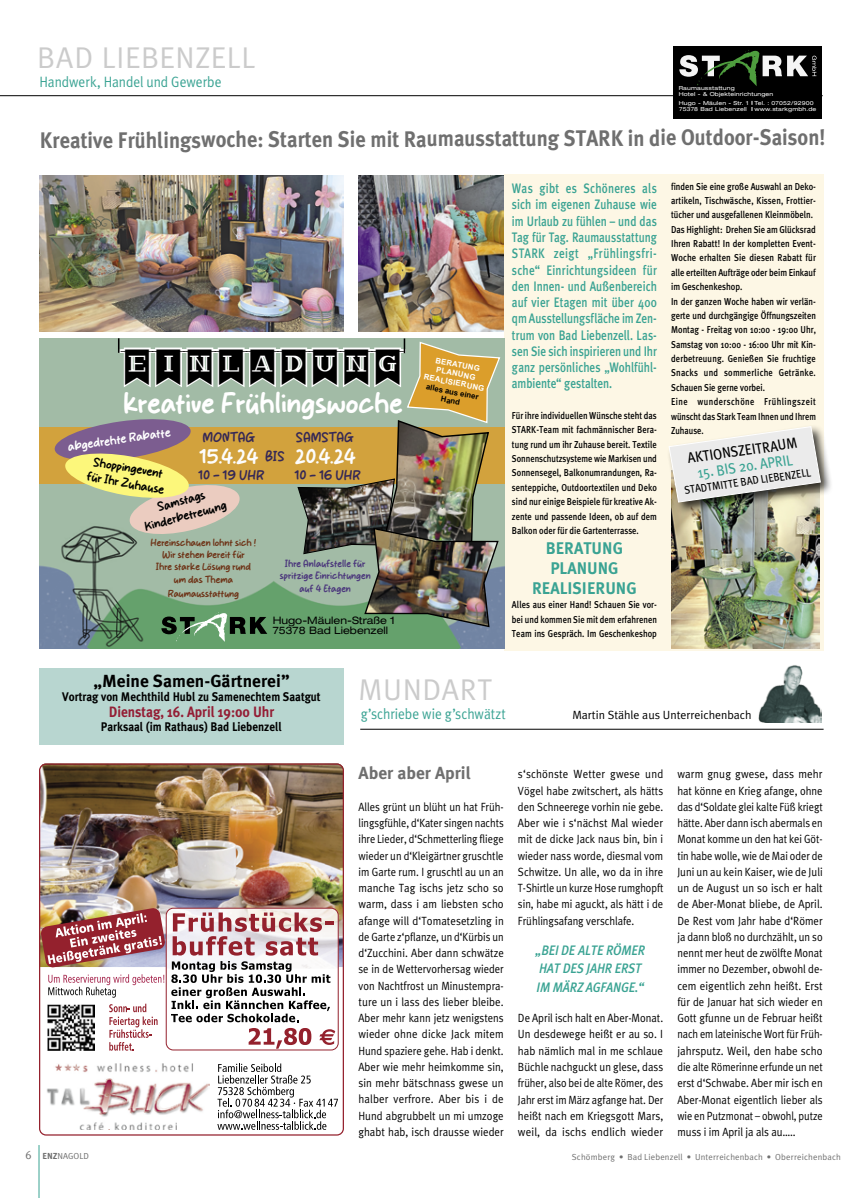
<style>
.page{position:relative;width:844px;height:1198px;background:#fff}
.page>*{position:absolute;margin:0;border:0;box-sizing:border-box;transform-origin:0 0}
.t1{font:37.25px "Party Day Demo";color:#000}
.t2{font:30px "Meta Plus Normal";letter-spacing:.02em;color:#cbcbcb}
.t3{font:29.62px "Smile Nice";color:#fff}
.t4{font:700 22.5px "Meta Plus";letter-spacing:-.005em;color:#6f6f6f;scale:.91 1}
.t5{font:21.88px "Smile Nice";letter-spacing:-.025em;color:#fdfdfd}
.t6{font:700 17.5px "Meta Plus";color:#000}
.t7{font:700 17.5px "Meta Plus";color:#6f6f6f}
.t8{font:700 16.88px/20px "Meta Plus";color:#3aa393;text-align:center;scale:.95 1}
.t9{font:15px "Meta Plus Normal";letter-spacing:-.005em;color:#3aa393;scale:.9 1}
.t10{font:700 15px "Meta Plus";color:#941e35;scale:.9 1}
.t11{font:15px "Meta Plus";color:#000;scale:.9 1}
.t12{font:15px "Meta Plus";color:#3aa393;scale:.9 1}
.t13{font:14.12px "Smile Nice";color:#352856}
.t14{font:500 13.75px/16.2px "Meta Plus";color:#3aa393;text-align:justify;scale:.82 1}
.t15{font:italic 500 13.75px/18.8px "Meta Plus";letter-spacing:-.01em;color:#3aa393;scale:.9 1}
.t16{font:12.88px/15.5px "Smile Nice";color:#000;text-align:center}
.t17{font:12.88px "Smile Nice";color:#fff}
.t18{font:700 12.5px "Meta Plus";color:#000;scale:.9 1}
.t19{font:11.88px/16.2px "Meta Plus Normal";color:#000;text-align:justify;scale:.93 1}
.t20{font:11.88px/16.2px "Meta Plus Normal";color:#000;text-align:justify;scale:.89 1}
.t21{font:11.88px/16.2px "Meta Plus Normal";color:#000;text-align:justify;scale:.92 1}
.t22{font:11.88px/16.2px "Meta Plus Normal";color:#000;text-align:justify;scale:.9 1}
.t23{font:11.88px "Meta Plus Normal";color:#000}
.t24{font:11.25px "Meta Plus";color:#000;scale:.9 1}
.t25{font:10.25px/12.4px "Smile Nice";color:#6f361a;text-align:center}
.t26{font:10.25px/12.4px "Smile Nice";color:#4d3a7d;text-align:center}
.t27{font:expanded 10.25px/10.2px "Helvetica Neue";color:#000}
.t28{font:500 10px/14.4px "Meta Plus";color:#000;text-align:justify;scale:.85 1}
.t29{font:8.75px "Meta Plus Normal";letter-spacing:.02em;color:#6f6f6f}
.t30{font:700 7.75px/9.2px "Arial";color:#fff;text-align:center}
.t31{font:700 7.75px/9.2px "Arial";color:#000;text-align:center}
.t32{font:expanded 5.5px/6.1px "Helvetica Neue";letter-spacing:.025em;color:#fff;scale:1.05 1}
.s1{font-size:11.88px}
.s2{font-family:"Meta Plus";font-weight:700}
</style>
<div class="page">
<hr style="left:39px;top:1145px;width:1px;height:53px;background:#3aa393">
<div style="left:39px;top:668px;width:305px;height:76px;background:#b8d6d0"></div>
<hr style="left:360px;top:729px;width:463px;height:1px;background:#000">
<img style="left:758px;top:665px;width:63px;height:57px">
<hr style="left:0;top:95px;width:822px;height:1px;background:#000">
<div style="left:504px;top:174px;width:319px;height:476px;background:#fdf7e5"></div>
<div style="left:673px;top:46px;width:149px;height:72px;background:#000"></div>
<svg style="left:679px;top:50px;width:137px;height:36px"></svg>
<img style="left:39px;top:338px;width:465px;height:310px">
<div style="left:39px;top:427px;width:465px;height:56px;background:#d2a23d"></div>
<img style="left:53px;top:338px;width:448px;height:304px">
<img style="left:671px;top:515px;width:148px;height:133px">
<img style="left:358px;top:175px;width:145px;height:156px">
<img style="left:39px;top:175px;width:304px;height:157px">
<div style="left:666px;top:424px;width:167px;height:91px;background:#000;opacity:.75"></div>
<svg style="left:668px;top:426px;width:152px;height:76px"></svg>
<img style="left:39px;top:763px;width:305px;height:372px">
<svg style="left:40px;top:907px;width:298px;height:143px"></svg>
<h2 class="t2" style="left:37px;top:40px;width:219px">BAD LIEBENZELL</h2>
<h3 class="t9" style="left:39px;top:73px;width:204px">Handwerk, Handel und Gewerbe</h3>
<p class="t32" style="left:678px;top:85px;width:92px">Raumausstattung<br>Hotel - &amp; Objekteinrichtungen</p>
<p class="t32" style="left:678px;top:100px;width:68px">Hugo - Mäulen - Str. 1<br>75378 Bad Liebenzell</p>
<p class="t32" style="left:754px;top:100px;width:61px">Tel. : 07052/92900 www.starkgmbh.de</p>
<h3 class="t4" style="left:40px;top:126px;width:864px">Kreative Frühlingswoche: Starten Sie mit Raumausstattung STARK in die Outdoor-Saison!</h3>
<h1 class="t1" style="left:122px;top:350px;width:283px">EINLADUNG</h1>
<p class="t30" style="left:428px;top:354px;width:63px;rotate:11deg">BERATUNG<br>PLANUNG<br>REALISIERUNG</p>
<p class="t31" style="left:427px;top:382px;width:55px;rotate:11deg">alles aus einer<br>Hand</p>
<h3 class="t3" style="left:123px;top:385px;width:281px">kreative Frühlingswoche</h3>
<p class="t17" style="left:67px;top:439px;width:105px;rotate:-8deg">abgedrehte Rabatte</p>
<p class="t16" style="left:91px;top:453px;width:80px;rotate:10deg">Shoppingevent für Ihr Zuhause</p>
<p class="t16" style="left:139px;top:504px;width:86px;rotate:-15deg">Samstags<br>Kinderbetreuung</p>
<h3 class="t13" style="left:202px;top:429px;width:54px">MONTAG</h3>
<h3 class="t5" style="left:199px;top:443px;width:61px">15.4.24</h3>
<h3 class="t13" style="left:198px;top:467px;width:68px">10 - 19 UHR</h3>
<h3 class="t13" style="left:265px;top:447px;width:21px">BIS</h3>
<h3 class="t13" style="left:296px;top:429px;width:59px">SAMSTAG</h3>
<h3 class="t5" style="left:295px;top:443px;width:63px">20.4.24</h3>
<h3 class="t13" style="left:294px;top:467px;width:68px">10 - 16 UHR</h3>
<p class="t25" style="left:150px;top:536px;width:107px">Hereinschauen lohnt sich !<br>Wir stehen bereit für<br>Ihre starke Lösung rund um das Thema</p>
<p class="t25" style="left:168px;top:587px;width:73px">Raumausstattung</p>
<p class="t26" style="left:280px;top:557px;width:92px">Ihre Anlaufstelle für spritzige Einrichtungen auf 4 Etagen</p>
<p class="t27" style="left:273px;top:615px;width:124px">Hugo-Mäulen-Straße 1<br>75378 Bad Liebenzell</p>
<p class="t14" style="left:512px;top:180px;width:178px">Was gibt es Schöneres als sich im eigenen Zuhause wie im Urlaub zu fühlen – und das Tag für Tag. Raumausstattung STARK zeigt „Frühlingsfri&shy;sche“ Einrichtungsideen für den Innen- und Außenbereich auf vier Etagen mit über 400 qm Ausstellungsfläche im Zen&shy;trum von Bad Liebenzell. Las&shy;sen Sie sich inspirieren und Ihr ganz persönliches „Wohlfühl&shy;ambiente“ gestalten.</p>
<p class="t28" style="left:512px;top:408px;width:172px">Für ihre individuellen Wünsche steht das STARK-Team mit fachmännischer Bera&shy;tung rund um ihr Zuhause bereit. Textile Sonnenschutzsysteme wie Markisen und Sonnensegel, Balkonumrandungen, Ra&shy;senteppiche, Outdoortextilen und Deko sind nur einige Beispiele für kreative Ak&shy;zente und passende Ideen, ob auf dem Balkon oder für die Gartenterrasse.</p>
<h3 class="t8" style="left:532px;top:538px;width:111px">BERATUNG<br>PLANUNG<br>REALISIERUNG</h3>
<p class="t28" style="left:512px;top:597px;width:172px">Alles aus einer Hand! Schauen Sie vor&shy;bei und kommen Sie mit dem erfahrenen Team ins Gespräch. Im Geschenkeshop</p>
<p class="t28" style="left:671px;top:179px;width:172px;text-align:left">finden Sie eine große Auswahl an Deko&shy;artikeln, Tischwäsche, Kissen, Frottier&shy;tücher und ausgefallenen Kleinmöbeln.<br>Das Highlight: Drehen Sie am Glücksrad Ihren Rabatt! In der kompletten Event-Woche erhalten Sie diesen Rabatt für alle erteilten Aufträge oder beim Einkauf im Geschenkeshop.<br>In der ganzen Woche haben wir verlän&shy;gerte und durchgängige Öffnungszeiten Montag - Freitag von 10:00 - 19:00 Uhr, Samstag von 10:00 - 16:00 Uhr mit Kin&shy;derbetreuung. Genießen Sie fruchtige Snacks und sommerliche Getränke.<br>Schauen Sie gerne vorbei.<br>Eine wunderschöne Frühlingszeit wünscht das Stark Team Ihnen und Ihrem Zuhause.</p>
<h3 class="t11" style="left:686px;top:449px;width:124px;rotate:-8deg">AKTIONSZEITRAUM</h3>
<h3 class="t12" style="left:696px;top:464px;width:108px;rotate:-8deg">15. BIS 20. APRIL</h3>
<p class="t24" style="left:683px;top:483px;width:143px;rotate:-8deg">STADTMITTE BAD LIEBENZELL</p>
<h3 class="t6" style="left:93px;top:671px;width:198px">„Meine Samen-Gärtnerei”</h3>
<p class="t18" style="left:62px;top:689px;width:288px">Vortrag von Mechthild Hubl zu Samenechtem Saatgut</p>
<h3 class="t10" style="left:109px;top:703px;width:185px">Dienstag, 16. April 19:00 Uhr</h3>
<p class="t18" style="left:101px;top:719px;width:202px">Parksaal (im Rathaus) Bad Liebenzell</p>
<h2 class="t2" style="left:358px;top:672px;width:135px">MUNDART</h2>
<h3 class="t9" style="left:360px;top:705px;width:163px">g’schriebe wie g’schwätzt</h3>
<p class="t23" style="left:572px;top:708px;width:180px">Martin Stähle aus Unterreichenbach</p>
<h3 class="t7" style="left:358px;top:763px;width:114px">Aber aber April</h3>
<p class="t20" style="left:358px;top:798px;width:165px">Alles grünt un blüht un hat Früh&shy;lingsgfühle, d‘Kater singen nachts ihre Lieder, d‘Schmetterling fliege wieder un d‘Kleigärtner gruschtle im Garte rum. I gruschtl au un an manche Tag ischs jetz scho so warm, dass i am liebsten scho afange will d‘Tomatesetzling in de Garte z‘pflanze, un d‘Kürbis un d‘Zucchini. Aber dann schwätze se in de Wettervorhersag wieder von Nachtfrost un Minustempra&shy;ture un i lass des lieber bleibe.<br>Aber mehr kann jetz wenigstens wieder ohne dicke Jack mitem Hund spaziere gehe. Hab i denkt.<br>Aber wie mehr heimkomme sin, sin mehr bätschnass gwese un halber verfrore. Aber bis i de Hund abgrubbelt un mi umzoge ghabt hab, isch drausse wieder</p>
<p class="t21" style="left:518px;top:766px;width:159px">s‘schönste Wetter gwese und Vögel habe zwitschert, als hätts den Schneerege vorhin nie gebe.<br>Aber wie i s‘nächst Mal wieder mit de dicke Jack naus bin, bin i wieder nass worde, diesmal vom Schwitze. Un alle, wo da in ihre T-Shirtle un kurze Hose rumghopft sin, habe mi aguckt, als hätt i de Frühlingsafang verschlafe.</p>
<h3 class="t15" style="left:535px;top:940px;width:123px">„BEI DE ALTE RÖMER<br>HAT DES JAHR ERST<br>IM MÄRZ AGFANGE.“</h3>
<p class="t22" style="left:518px;top:1010px;width:163px">De April isch halt en Aber-Monat.<br>Un desdewege heißt er au so. I hab nämlich mal in me schlaue Büchle nachguckt un glese, dass früher, also bei de alte Römer, des Jahr erst im März agfange hat. Der heißt nach em Kriegsgott Mars, weil, da ischs endlich wieder</p>
<p class="t19" style="left:677px;top:766px;width:158px">warm gnug gwese, dass mehr hat könne en Krieg afange, ohne das d‘Soldate glei kalte Füß kriegt hätte. Aber dann isch abermals en Monat komme un den hat kei Göt&shy;tin habe wolle, wie de Mai oder de Juni un au kein Kaiser, wie de Juli un de August un so isch er halt de Aber-Monat bliebe, de April.<br>De Rest vom Jahr habe d‘Römer ja dann bloß no durchzählt, un so nennt mer heut de zwölfte Monat immer no Dezember, obwohl de&shy;cem eigentlich zehn heißt. Erst für de Januar hat sich wieder en Gott gfunne un de Februar heißt nach em lateinische Wort für Früh&shy;jahrsputz. Weil, den habe scho die alte Römerinne erfunde un net erst d‘Schwabe. Aber mir isch en Aber-Monat eigentlich lieber als wie en Putzmonat – obwohl, putze muss i im April ja als au…..</p>
<p class="t29" style="left:26px;top:1150px;width:65px"><span class="s1">6</span> <span class="s2">ENZ</span>NAGOLD</p>
<p class="t29" style="left:571px;top:1152px;width:270px">Schömberg • Bad Liebenzell • Unterreichenbach • Oberreichenbach</p>
</div>
